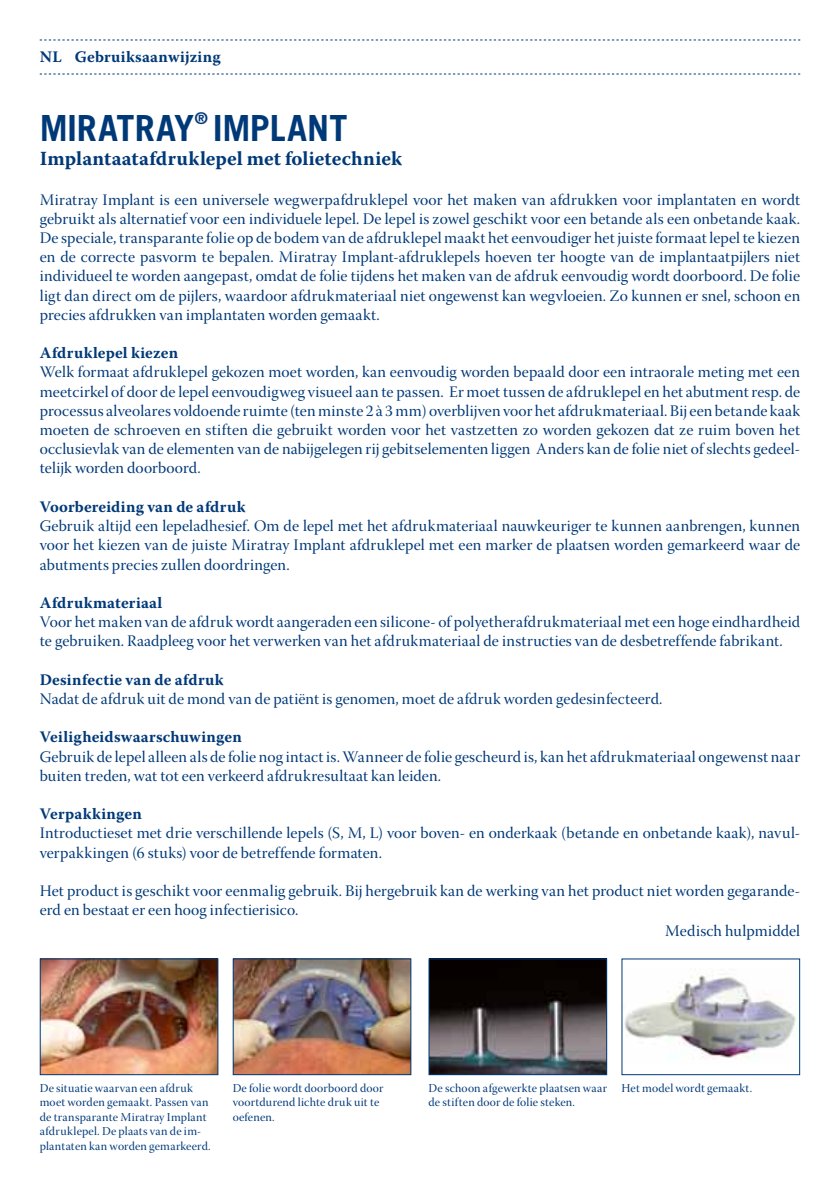
<style>
.page{position:relative;width:840px;height:1191px;background:#fff}
.page>*{position:absolute;margin:0;border:0;box-sizing:border-box;transform-origin:0 0}
.t1{font:700 36px "Trade Gothic";color:#003978}
.t2{font:700 20px "Warnock Pro";letter-spacing:.005em;color:#003978}
.t3{font:700 16.2px "Trade Gothic";color:#003978}
.t4{font:16px/19.2px "Warnock Pro Subh";letter-spacing:.005em;color:#003978}
.t5{font:700 16px "Warnock Pro";letter-spacing:.015em;color:#003978}
.t6{font:12px/14.4px "Warnock Pro Subh";letter-spacing:.015em;color:#003978}
</style>
<div class="page">
<svg style="left:40px;top:74px;width:759px;height:1px"></svg>
<svg style="left:40px;top:40px;width:759px;height:1px"></svg>
<img style="left:42px;top:960px;width:174px;height:113px">
<div style="left:40px;top:958px;width:178px;height:117px;border:1px solid #003978"></div>
<img style="left:234px;top:960px;width:175px;height:113px">
<div style="left:232px;top:958px;width:179px;height:117px;border:1px solid #003978"></div>
<img style="left:430px;top:960px;width:175px;height:113px">
<div style="left:428px;top:958px;width:179px;height:117px;border:1px solid #003978"></div>
<img style="left:624px;top:971px;width:172px;height:88px">
<div style="left:621px;top:958px;width:178px;height:117px;border:1px solid #003978"></div>
<p class="t5" style="left:40px;top:47px;width:182px">NL Gebruiksaanwijzing</p>
<h1 class="t1" style="left:40px;top:106px;width:156px">MIRATRAY</h1>
<p class="t3" style="left:194px;top:108px;width:14px">®</p>
<h1 class="t1" style="left:213px;top:106px;width:136px">IMPLANT</h1>
<p class="t2" style="left:40px;top:147px;width:363px">Implantaatafdruklepel met folietechniek</p>
<p class="t4" style="left:40px;top:192px;width:761px;text-align:justify">Miratray Implant is een universele wegwerpafdruklepel voor het maken van afdrukken voor implantaten en wordt gebruikt als alternatief voor een individuele lepel. De lepel is zowel geschikt voor een betande als een onbetande kaak.<br>De speciale, transparante folie op de bodem van de afdruklepel maakt het eenvoudiger het juiste formaat lepel te kiezen en de correcte pasvorm te bepalen. Miratray Implant-afdruklepels hoeven ter hoogte van de implantaatpijlers niet individueel te worden aangepast, omdat de folie tijdens het maken van de afdruk eenvoudig wordt doorboord. De folie ligt dan direct om de pijlers, waardoor afdrukmateriaal niet ongewenst kan wegvloeien. Zo kunnen er snel, schoon en precies afdrukken van implantaten worden gemaakt.</p>
<p class="t5" style="left:40px;top:343px;width:140px">Afdruklepel kiezen</p>
<p class="t4" style="left:40px;top:364px;width:761px;text-align:justify">Welk formaat afdruklepel gekozen moet worden, kan eenvoudig worden bepaald door een intraorale meting met een meetcirkel of door de lepel eenvoudigweg visueel aan te passen. Er moet tussen de afdruklepel en het abutment resp. de processus alveolares voldoende ruimte (ten minste 2 à 3 mm) overblijven voor het afdrukmateriaal. Bij een betande kaak moeten de schroeven en stiften die gebruikt worden voor het vastzetten zo worden gekozen dat ze ruim boven het occlusievlak van de elementen van de nabijgelegen rij gebitselementen liggen Anders kan de folie niet of slechts gedeel&shy;telijk worden doorboord.</p>
<p class="t5" style="left:40px;top:497px;width:207px">Voorbereiding van de afdruk</p>
<p class="t4" style="left:40px;top:518px;width:761px;text-align:justify">Gebruik altijd een lepeladhesief. Om de lepel met het afdrukmateriaal nauwkeuriger te kunnen aanbrengen, kunnen voor het kiezen van de juiste Miratray Implant afdruklepel met een marker de plaatsen worden gemarkeerd waar de abutments precies zullen doordringen.</p>
<p class="t5" style="left:40px;top:593px;width:124px">Afdrukmateriaal</p>
<p class="t4" style="left:40px;top:614px;width:761px">Voor het maken van de afdruk wordt aangeraden een silicone- of polyetherafdrukmateriaal met een hoge eindhardheid te gebruiken. Raadpleeg voor het verwerken van het afdrukmateriaal de instructies van de desbetreffende fabrikant.</p>
<p class="t5" style="left:40px;top:670px;width:185px">Desinfectie van de afdruk</p>
<p class="t4" style="left:40px;top:691px;width:624px">Nadat de afdruk uit de mond van de patiënt is genomen, moet de afdruk worden gedesinfecteerd.</p>
<p class="t5" style="left:40px;top:727px;width:203px">Veiligheidswaarschuwingen</p>
<p class="t4" style="left:40px;top:748px;width:761px">Gebruik de lepel alleen als de folie nog intact is. Wanneer de folie gescheurd is, kan het afdrukmateriaal ongewenst naar buiten treden, wat tot een verkeerd afdrukresultaat kan leiden.</p>
<p class="t5" style="left:40px;top:804px;width:103px">Verpakkingen</p>
<p class="t4" style="left:40px;top:825px;width:760px">Introductieset met drie verschillende lepels (S, M, L) voor boven- en onderkaak (betande en onbetande kaak), navul&shy;verpakkingen (6 stuks) voor de betreffende formaten.</p>
<p class="t4" style="left:40px;top:883px;width:761px">Het product is geschikt voor eenmalig gebruik. Bij hergebruik kan de werking van het product niet worden gegarande&shy;erd en bestaat er een hoog infectierisico.</p>
<p class="t4" style="left:664px;top:923px;width:136px">Medisch hulpmiddel</p>
<p class="t6" style="left:40px;top:1082px;width:172px">De situatie waarvan een afdruk moet worden gemaakt. Passen van de transparante Miratray Implant afdruklepel. De plaats van de im&shy;plantaten kan worden gemarkeerd.</p>
<p class="t6" style="left:232px;top:1082px;width:152px">De folie wordt doorboord door voortdurend lichte druk uit te oefenen.</p>
<p class="t6" style="left:428px;top:1082px;width:180px">De schoon afgewerkte plaatsen waar de stiften door de folie steken.</p>
<p class="t6" style="left:621px;top:1082px;width:132px">Het model wordt gemaakt.</p>
</div>
